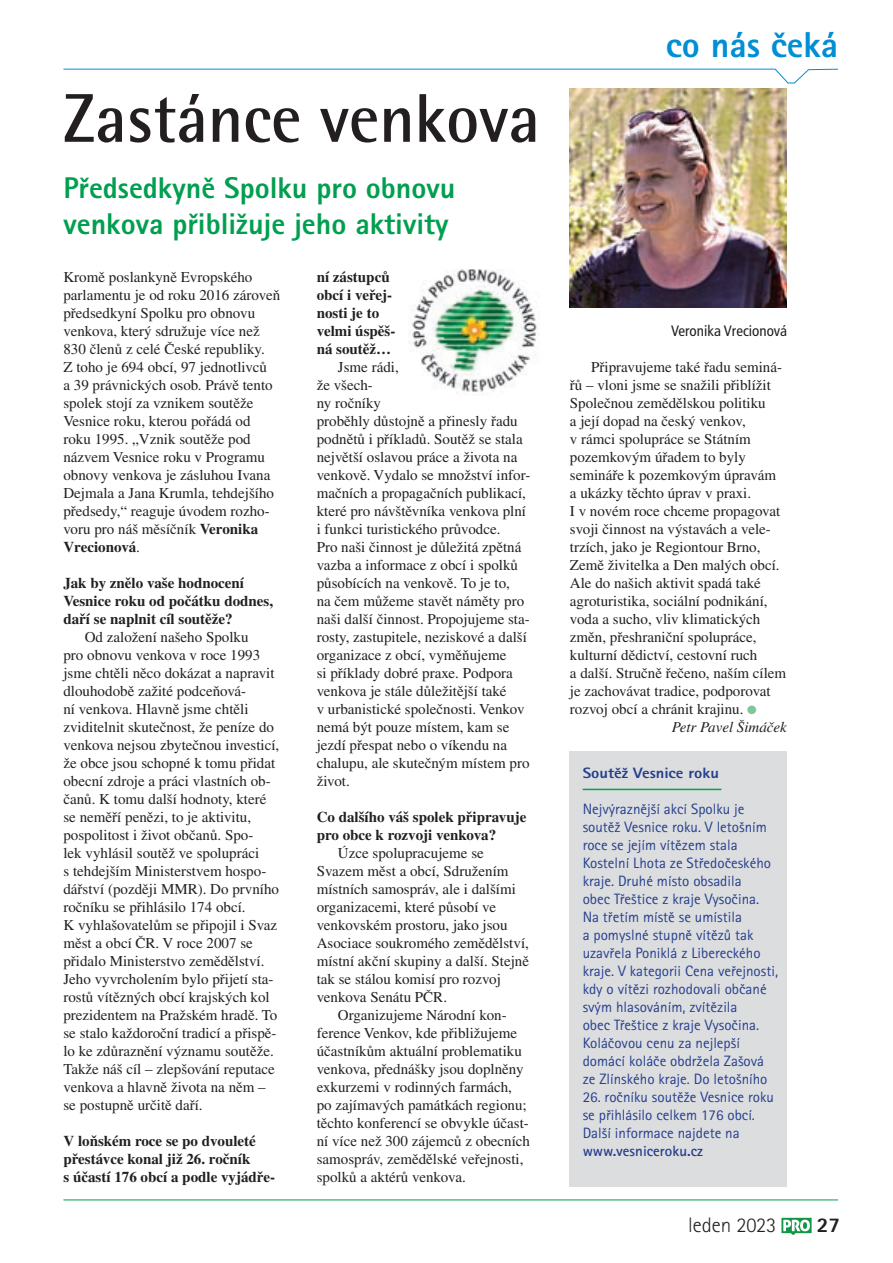
<style>
.page{position:relative;width:893px;height:1263px;background:#fff}
.page>*{position:absolute;margin:0;border:0;box-sizing:border-box;transform-origin:0 0}
.t1{font:700 69px "Rotis Semi Sans CE";color:#231f20;scale:.95 1}
.t2{font:800 36px "Rotis Sans Serif CE";color:#008ed4}
.t3{font:800 30px/36px "Rotis Sans Serif CE";color:#009f4f}
.t4{font:300 21px "Rotis Sans Serif CE";color:#231f20}
.t5{font:800 21px "Rotis Sans Serif CE";color:#231f20}
.t6{font:15px/18px "Times CE";color:#231f20}
.t7{font:15px/18px "Rotis Sans Serif CE";color:#253f8e}
.t8{font:700 15px/18px "Times CE";color:#231f20}
.t9{font:700 15px "Rotis Sans Serif CE";color:#253f8e}
.t10{font:condensed 15px "Frutiger CE";color:#231f20}
.t11{font:800 15px "Rotis Sans Serif CE";color:#253f8e;scale:1.1 1}
.t12{font:italic 15px "Times CE";color:#231f20}
.s1{font-weight:700}
.s2{color:#81c69a}
</style>
<div class="page">
<svg style="left:781px;top:1217px;width:30px;height:17px"></svg>
<hr style="left:63px;top:1199px;width:774px;height:1px;background:#009f4f">
<svg style="left:63px;top:68px;width:775px;height:16px"></svg>
<div style="left:569px;top:751px;width:217px;height:435px;background:#dcdddf"></div>
<hr style="left:582px;top:788px;width:139px;height:2px;background:#00a54f">
<img style="left:569px;top:89px;width:217px;height:218px">
<img style="left:408px;top:270px;width:130px;height:123px">
<h1 class="t1" style="left:63px;top:79px;width:503px">Zastánce venkova</h1>
<h3 class="t3" style="left:63px;top:170px;width:393px">Předsedkyně Spolku pro obnovu venkova přibližuje jeho aktivity</h3>
<p class="t6" style="left:63px;top:267px;width:218px">Kromě poslankyně Evropského parlamentu je od roku 2016 zároveň předsedkyní Spolku pro obnovu venkova, který sdružuje více než<br>830 členů z celé České republiky.<br>Z toho je 694 obcí, 97 jednotlivců<br>a 39 právnických osob. Právě tento spolek stojí za vznikem soutěže<br>Vesnice roku, kterou pořádá od roku 1995. „Vznik soutěže pod názvem Vesnice roku v Programu obnovy venkova je zásluhou Ivana<br>Dejmala a Jana Krumla, tehdejšího předsedy,“ reaguje úvodem rozho&shy;voru pro náš měsíčník <span class="s1">Veronika<br>Vrecionová</span>.</p>
<p class="t8" style="left:63px;top:573px;width:211px">Jak by znělo vaše hodnocení<br>Vesnice roku od počátku dodnes, daří se naplnit cíl soutěže?</p>
<p class="t6" style="left:63px;top:627px;width:217px;text-indent:21px">Od založení našeho Spolku<br>pro obnovu venkova v roce 1993 jsme chtěli něco dokázat a napravit dlouhodobě zažité podceňová-<br>ní venkova. Hlavně jsme chtěli zviditelnit skutečnost, že peníze do venkova nejsou zbytečnou investicí, že obce jsou schopné k tomu přidat obecní zdroje a práci vlastních ob&shy;čanů. K tomu další hodnoty, které se neměří penězi, to je aktivitu, pospolitost i život občanů. Spo-<br>lek vyhlásil soutěž ve spolupráci<br>s tehdejším Ministerstvem hospo&shy;dářství (později MMR). Do prvního ročníku se přihlásilo 174 obcí.<br>K vyhlašovatelům se připojil i Svaz měst a obcí ČR. V roce 2007 se přidalo Ministerstvo zemědělství.<br>Jeho vyvrcholením bylo přijetí sta&shy;rostů vítězných obcí krajských kol prezidentem na Pražském hradě. To se stalo každoroční tradicí a přispě&shy;lo ke zdůraznění významu soutěže.<br>Takže náš cíl – zlepšování reputace venkova a hlavně života na něm – se postupně určitě daří.</p>
<p class="t8" style="left:63px;top:1131px;width:213px">V loňském roce se po dvouleté přestávce konal již 26. ročník<br>s účastí 176 obcí a podle vyjádře-</p>
<p class="t8" style="left:316px;top:267px;width:80px">ní zástupců obcí i veřej&shy;nosti je to velmi úspěš&shy;ná soutěž…</p>
<p class="t6" style="left:316px;top:357px;width:215px;text-indent:21px">Jsme rádi,<br>že všech-<br>ny ročníky<br>proběhly důstojně a přinesly řadu podnětů i příkladů. Soutěž se stala největší oslavou práce a života na venkově. Vydalo se množství infor&shy;mačních a propagačních publikací, které pro návštěvníka venkova plní i funkci turistického průvodce.<br>Pro naši činnost je důležitá zpětná vazba a informace z obcí i spolků působících na venkově. To je to,<br>na čem můžeme stavět náměty pro naši další činnost. Propojujeme sta&shy;rosty, zastupitele, neziskové a další organizace z obcí, vyměňujeme<br>si příklady dobré praxe. Podpora venkova je stále důležitější také<br>v urbanistické společnosti. Venkov nemá být pouze místem, kam se jezdí přespat nebo o víkendu na chalupu, ale skutečným místem pro život.</p>
<p class="t8" style="left:316px;top:807px;width:211px">Co dalšího váš spolek připravuje pro obce k rozvoji venkova?</p>
<p class="t6" style="left:316px;top:843px;width:214px;text-indent:21px">Úzce spolupracujeme se<br>Svazem měst a obcí, Sdružením místních samospráv, ale i dalšími organizacemi, které působí ve venkovském prostoru, jako jsou<br>Asociace soukromého zemědělství, místní akční skupiny a další. Stejně tak se stálou komisí pro rozvoj venkova Senátu PČR.</p>
<p class="t6" style="left:316px;top:1005px;width:215px;text-indent:21px">Organizujeme Národní kon&shy;ference Venkov, kde přibližujeme účastníkům aktuální problematiku venkova, přednášky jsou doplněny exkurzemi v rodinných farmách, po zajímavých památkách regionu; těchto konferencí se obvykle účast&shy;ní více než 300 zájemců z obecních samospráv, zemědělské veřejnosti, spolků a aktérů venkova.</p>
<h2 class="t2" style="left:665px;top:23px;width:173px">co nás čeká</h2>
<p class="t10" style="left:670px;top:322px;width:117px">Veronika Vrecionová</p>
<p class="t6" style="left:591px;top:357px;width:192px">Připravujeme také řadu seminá-</p>
<p class="t6" style="left:569px;top:375px;width:202px">řů – vloni jsme se snažili přiblížit</p>
<p class="t6" style="left:569px;top:393px;width:197px">Společnou zemědělskou politiku</p>
<p class="t6" style="left:569px;top:411px;width:177px">a její dopad na český venkov,</p>
<p class="t6" style="left:569px;top:429px;width:182px">v rámci spolupráce se Státním</p>
<p class="t6" style="left:569px;top:447px;width:177px">pozemkovým úřadem to byly</p>
<p class="t6" style="left:569px;top:465px;width:208px">semináře k pozemkovým úpravám</p>
<p class="t6" style="left:569px;top:483px;width:183px">a ukázky těchto úprav v praxi.</p>
<p class="t6" style="left:569px;top:501px;width:212px">I v novém roce chceme propagovat</p>
<p class="t6" style="left:569px;top:519px;width:202px">svoji činnost na výstavách a vele-</p>
<p class="t6" style="left:569px;top:537px;width:192px">trzích, jako je Regiontour Brno,</p>
<p class="t6" style="left:569px;top:555px;width:211px">Země živitelka a Den malých obcí.</p>
<p class="t6" style="left:569px;top:573px;width:192px">Ale do našich aktivit spadá také</p>
<p class="t6" style="left:569px;top:591px;width:199px">agroturistika, sociální podnikání,</p>
<p class="t6" style="left:569px;top:609px;width:192px">voda a sucho, vliv klimatických</p>
<p class="t6" style="left:569px;top:627px;width:188px">změn, přeshraniční spolupráce,</p>
<p class="t6" style="left:569px;top:645px;width:189px">kulturní dědictví, cestovní ruch</p>
<p class="t6" style="left:569px;top:663px;width:218px">a další. Stručně řečeno, naším cílem</p>
<p class="t6" style="left:569px;top:681px;width:202px">je zachovávat tradice, podporovat</p>
<p class="t6" style="left:569px;top:699px;width:188px">rozvoj obcí a chránit krajinu. <span class="s2">●</span></p>
<p class="t12" style="left:671px;top:718px;width:117px">Petr Pavel Šimáček</p>
<p class="t11" style="left:582px;top:763px;width:125px">Soutěž Vesnice roku</p>
<p class="t7" style="left:582px;top:799px;width:197px">Nejvýraznější akcí Spolku je soutěž Vesnice roku. V letošním roce se jejím vítězem stala<br>Kostelní Lhota ze Středočeského kraje. Druhé místo obsadila<br>obec Třeštice z kraje Vysočina.<br>Na třetím místě se umístila<br>a pomyslné stupně vítězů tak uzavřela Poniklá z Libereckého kraje. V kategorii Cena veřejnosti, kdy o vítězi rozhodovali občané svým hlasováním, zvítězila<br>obec Třeštice z kraje Vysočina.<br>Koláčovou cenu za nejlepší domácí koláče obdržela Zašová ze Zlínského kraje. Do letošního</p>
<p class="t7" style="left:582px;top:1087px;width:193px">26. ročníku soutěže Vesnice roku se přihlásilo celkem 176 obcí.<br>Další informace najdete na</p>
<p class="t9" style="left:582px;top:1141px;width:122px">www.vesniceroku.cz</p>
<h3 class="t4" style="left:687px;top:1212px;width:90px">leden 2023</h3>
<h3 class="t5" style="left:816px;top:1211px;width:25px">27</h3>
</div>
